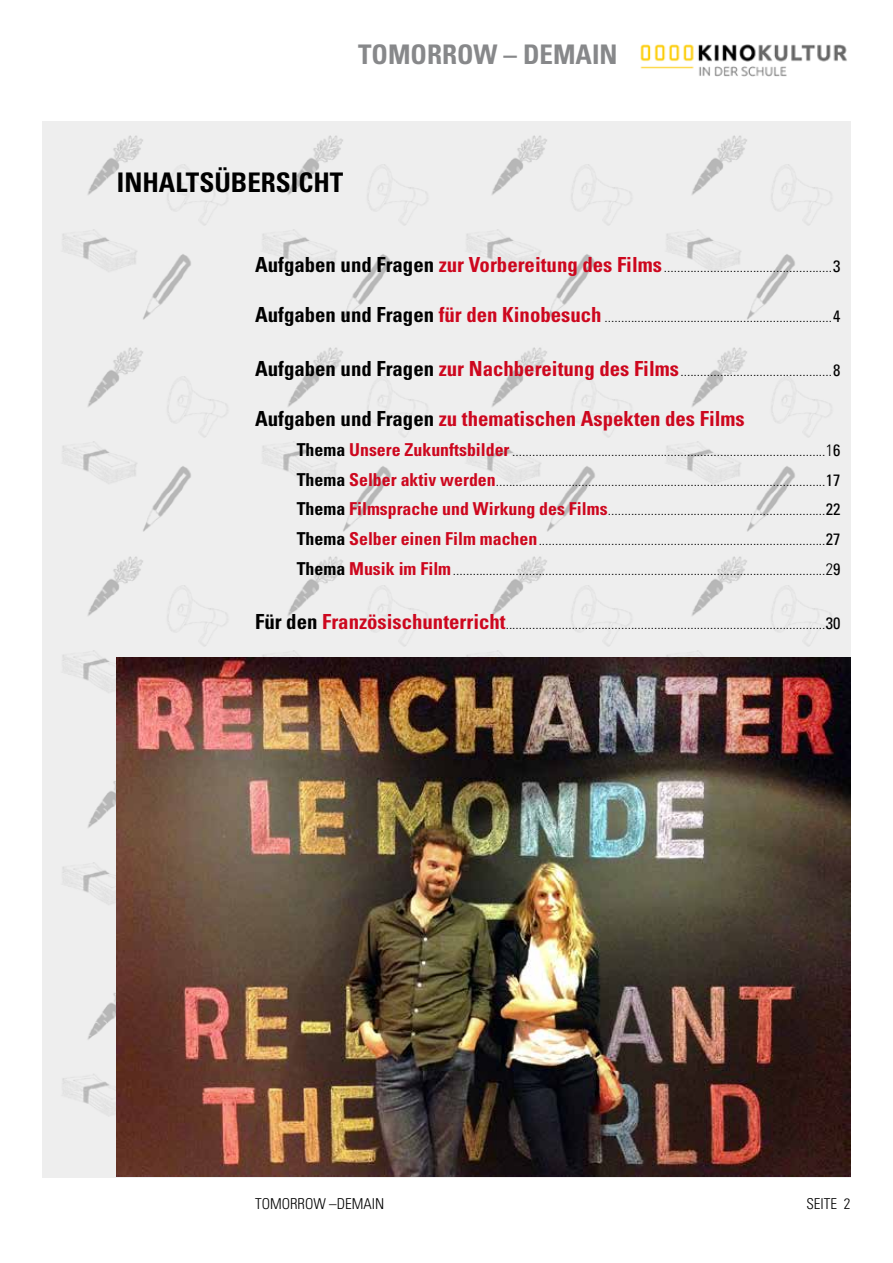
<style>
.page{position:relative;width:893px;height:1263px;background:#fff}
.page>*{position:absolute;margin:0;border:0;box-sizing:border-box;transform-origin:0 0}
.t1{font:700 condensed 27px "Univers";color:#000}
.t2{font:700 condensed 27px "Univers";color:#87888a}
.t3{font:700 condensed 20.85px "Univers";color:#cd071e}
.t4{font:300 condensed 15px "Univers";color:#000}
.t5{font:300 condensed 14.85px/29.7px "Univers";color:#000;text-align:justify}
.s1{font-weight:700;font-size:20.85px}
.s2{font-weight:700;font-size:20.85px;color:#cd071e}
.s3{font-weight:400;font-size:16.5px}
.s4{color:#000}
.s5{font-weight:700;font-size:17.85px}
.s6{font-weight:700;font-size:17.85px;color:#cd071e}
.s7{font-size:16.5px}
</style>
<div class="page">
<img style="left:640px;top:44px;width:207px;height:33px">
<div style="left:43px;top:122px;width:199px;height:421px;background:#eee"></div>
<div style="left:650px;top:122px;width:200px;height:421px;background:#eee"></div>
<div style="left:242px;top:122px;width:408px;height:421px;background:#eee"></div>
<img style="left:43px;top:543px;width:199px;height:635px">
<div style="left:650px;top:543px;width:200px;height:635px;background:#eee"></div>
<div style="left:242px;top:543px;width:408px;height:635px;background:#eee"></div>
<img style="left:117px;top:658px;width:733px;height:519px">
<h1 class="t2" style="left:358px;top:38px;width:261px">TOMORROW – DEMAIN</h1>
<h1 class="t1" style="left:117px;top:165px;width:228px">INHALTSÜBERSICHT</h1>
<p class="t5" style="left:255px;top:252px;width:587px"><span class="s1">Aufgaben und Fragen</span> <span class="s2">zur Vorbereitung des Films</span>...................................................<span class="s3">3</span></p>
<p class="t5" style="left:255px;top:301px;width:587px"><span class="s1">Aufgaben und Fragen</span> <span class="s2">für den Kinobesuch</span> .....................................................................<span class="s3">4</span></p>
<p class="t5" style="left:255px;top:356px;width:587px"><span class="s1">Aufgaben und Fragen</span> <span class="s2">zur Nachbereitung des Films</span>..............................................<span class="s3">8</span></p>
<h2 class="t3" style="left:255px;top:406px;width:491px"><span class="s4">Aufgaben und Fragen</span> zu thematischen Aspekten des Films</h2>
<p class="t5" style="left:297px;top:436px;width:545px"><span class="s5">Thema</span> <span class="s6">Unsere Zukunftsbilder</span> ...............................................................................................<span class="s7">1</span><span class="s3">6<br></span><span class="s5">Thema</span> <span class="s6">Selber aktiv werden</span>....................................................................................................<span class="s3">17<br></span><span class="s5">Thema</span> <span class="s6">Filmsprache und Wirkung des Films</span>..................................................................<span class="s3">22<br></span><span class="s5">Thema</span> <span class="s6">Selber einen Film machen</span>.......................................................................................<span class="s3">27<br></span><span class="s5">Thema</span> <span class="s6">Musik im Film</span>.................................................................................................................<span class="s7">2</span><span class="s3">9</span></p>
<p class="t5" style="left:255px;top:609px;width:587px"><span class="s1">Für den</span> <span class="s2">Französischunterricht</span>.................................................................................................<span class="s3">30</span></p>
<p class="t4" style="left:255px;top:1195px;width:131px">TOMORROW –DEMAIN</p>
<p class="t4" style="left:806px;top:1195px;width:46px">SEITE 2</p>
</div>
